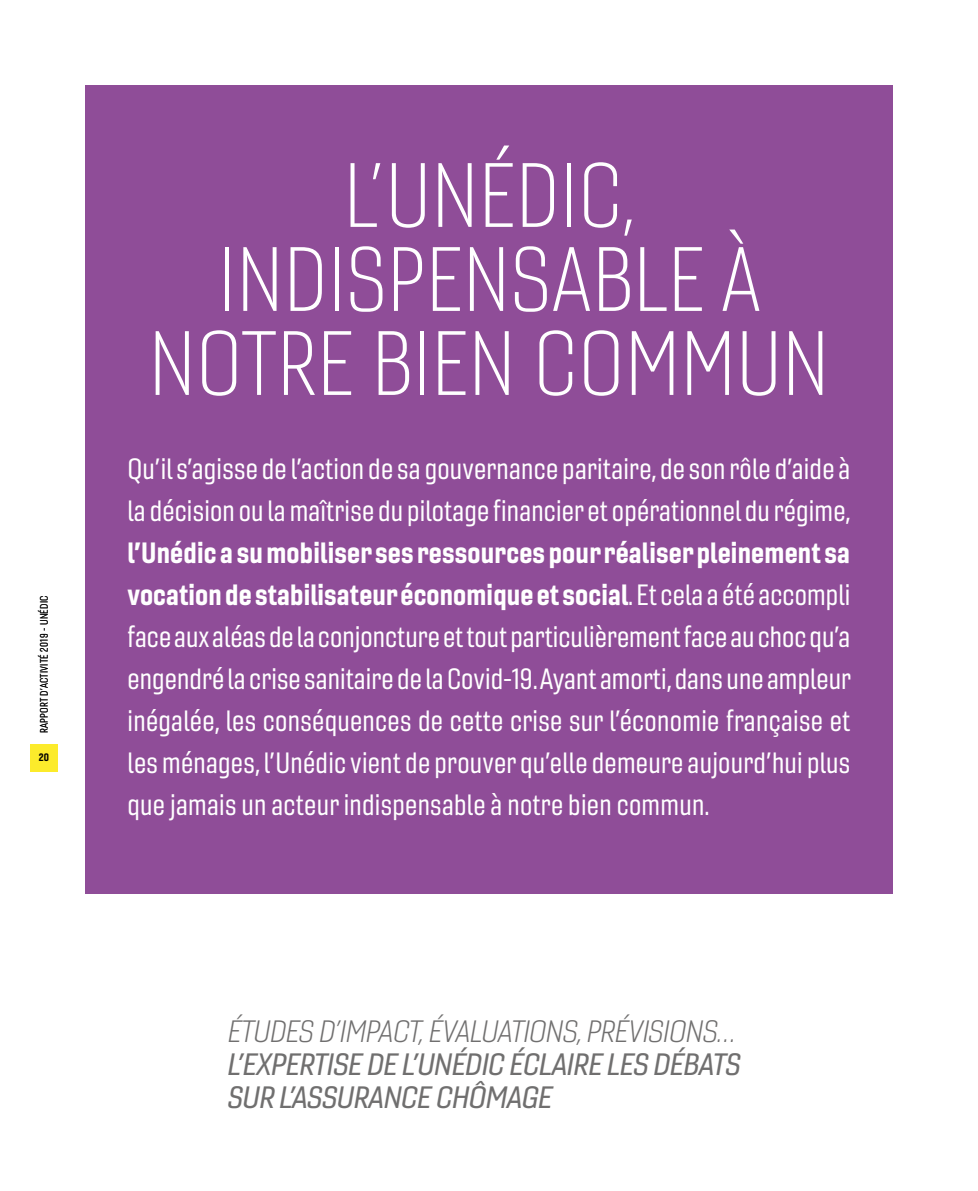
<style>
.page{position:relative;width:978px;height:1191px;background:#fff}
.page>*{position:absolute;margin:0;border:0;box-sizing:border-box;transform-origin:0 0}
.t1{font:88.5px/84px "Gineso Con Thi";letter-spacing:.01em;color:#fff;text-align:center}
.t2{font:30px/33px "Gineso Nor Med It";letter-spacing:-.02em;color:#706f6f}
.t3{font:30px "Gineso Nor Lig It";letter-spacing:-.02em;color:#706f6f}
.t4{font:28.5px/42px "Gineso Con Reg";letter-spacing:.01em;color:#fff}
.t5{font:28.5px/42px "Gineso Con Bol";letter-spacing:.01em;color:#fff}
.t6{font:10.5px "Gineso Con Boo";letter-spacing:.03em;color:#000}
.t7{font:10.5px "Gineso Con Bol";color:#000}
.s1{font-family:"Gineso Con Reg"}
</style>
<div class="page">
<div style="left:85px;top:85px;width:808px;height:808px;background:#8f4d98"></div>
<div style="left:30px;top:743px;width:28px;height:28px;background:#fceb2b"></div>
<p class="t6" style="left:38px;top:733px;width:139px;rotate:-90deg">RAPPORT D’ACTIVITÉ 2019 - UNÉDIC</p>
<p class="t7" style="left:39px;top:750px;width:12px">20</p>
<h1 class="t1" style="left:149px;top:154px;width:681px">L’UNÉDIC,<br>INDISPENSABLE À<br>NOTRE BIEN COMMUN</h1>
<p class="t4" style="left:128px;top:448px;width:725px">Qu’il s’agisse de l’action de sa gouvernance paritaire, de son rôle d’aide à la décision ou la maîtrise du pilotage financier et opérationnel du régime,</p>
<p class="t5" style="left:128px;top:531px;width:724px">l’Unédic a su mobiliser ses ressources pour réaliser pleinement sa vocation de stabilisateur économique et social<span class="s1">.Et cela a été accompli</span></p>
<p class="t4" style="left:128px;top:616px;width:725px;text-align:justify">face aux aléas de la conjoncture et tout particulièrement face au choc qu’a engendré la crise sanitaire de la Covid-19. Ayant amorti, dans une ampleur inégalée, les conséquences de cette crise sur l’économie française et les ménages, l’Unédic vient de prouver qu’elle demeure aujourd’hui plus que jamais un acteur indispensable à notre bien commun.</p>
<p class="t3" style="left:227px;top:1013px;width:510px">ÉTUDES D’IMPACT, ÉVALUATIONS, PRÉVISIONS…</p>
<p class="t2" style="left:227px;top:1047px;width:515px">L’EXPERTISE DE L’UNÉDIC ÉCLAIRE LES DÉBATS<br>SUR L’ASSURANCE CHÔMAGE</p>
</div>
